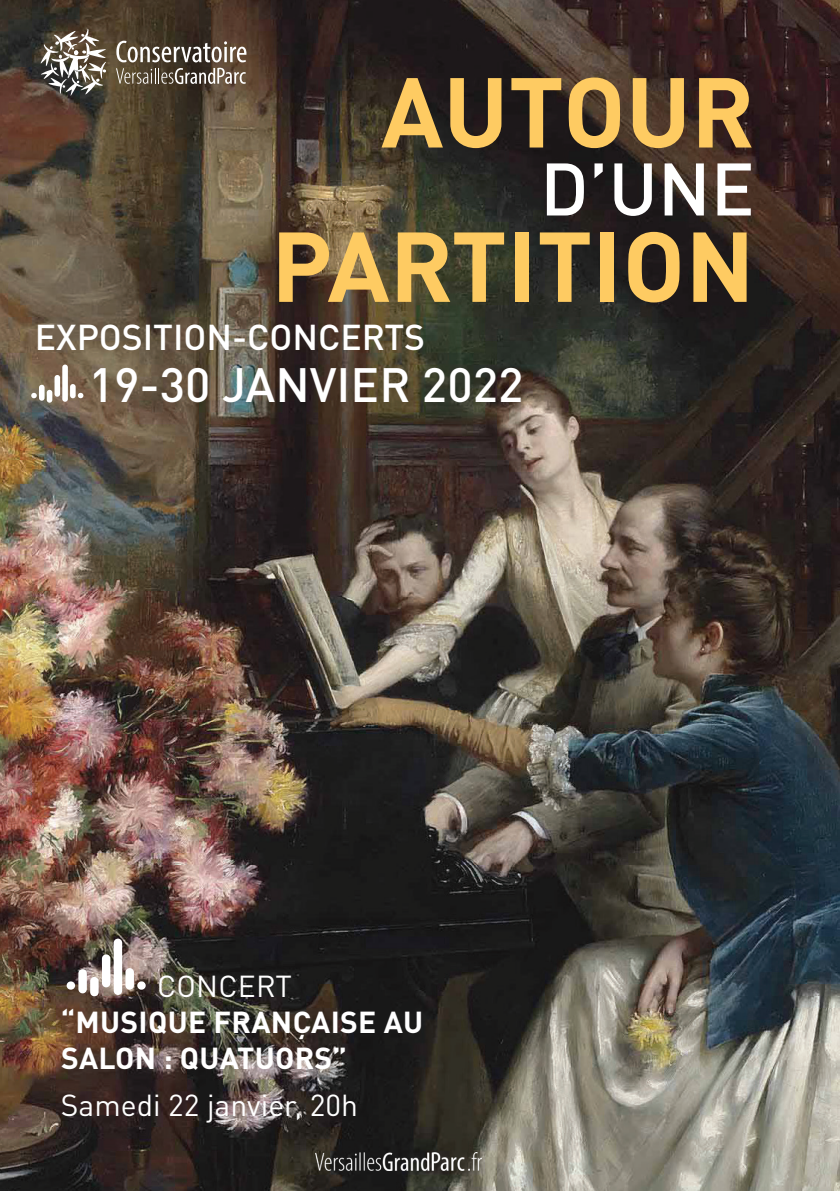
<style>
.page{position:relative;width:840px;height:1191px;background:#fff}
.page>*{position:absolute;margin:0;border:0;box-sizing:border-box;transform-origin:0 0}
.t1{font:700 97.4px/154.4px "DINOT";color:#fecb62;text-align:right}
.t2{font:500 73.2px "DINOT";color:#fff}
.t3{font:500 47.6px "DINOT";color:#fff}
.t4{font:500 35.6px "DINOT";color:#fff}
.t5{font:700 30px/36px "DINOT";letter-spacing:.01em;color:#fff}
.t6{font:30px "DINOT";color:#fff}
</style>
<div class="page">
<img style="left:0;top:0;width:839px;height:1191px">
<svg style="left:116px;top:68px;width:130px;height:16px;background:#7c7163"></svg>
<svg style="left:116px;top:41px;width:130px;height:21px"></svg>
<svg style="left:40px;top:28px;width:66px;height:68px"></svg>
<img style="left:315px;top:1152px;width:166px;height:19px">
<div style="left:78px;top:969px;width:9px;height:24px;background:#fff;border-radius:4px"></div>
<div style="left:90px;top:977px;width:9px;height:19px;background:#fff;border-radius:4px"></div>
<div style="left:102px;top:954px;width:8px;height:33px;background:#fff;border-radius:4px"></div>
<div style="left:114px;top:938px;width:8px;height:57px;background:#fff;border-radius:4px"></div>
<div style="left:125px;top:968px;width:9px;height:21px;background:#fff;border-radius:4px"></div>
<div style="left:137px;top:981px;width:9px;height:8px;background:#fff;border-radius:4px"></div>
<div style="left:67px;top:981px;width:8px;height:8px;background:#fff;border-radius:4px"></div>
<div style="left:39px;top:385px;width:6px;height:16px;background:#fff;border-radius:3px"></div>
<div style="left:47px;top:390px;width:5px;height:13px;background:#fff;border-radius:3px"></div>
<div style="left:54px;top:375px;width:6px;height:22px;background:#fff;border-radius:3px"></div>
<div style="left:62px;top:364px;width:6px;height:38px;background:#fff;border-radius:3px"></div>
<div style="left:70px;top:384px;width:6px;height:14px;background:#fff;border-radius:3px"></div>
<svg style="left:78px;top:393px;width:5px;height:5px"></svg>
<svg style="left:31px;top:393px;width:6px;height:5px"></svg>
<h1 class="t1" style="left:271px;top:26px;width:485px">AUTOUR<br>PARTITION</h1>
<h2 class="t2" style="left:539px;top:132px;width:216px">D’UNE</h2>
<p class="t4" style="left:35px;top:310px;width:391px">EXPOSITION-CONCERTS</p>
<h3 class="t3" style="left:89px;top:347px;width:436px">19-30 JANVIER 2022</h3>
<p class="t6" style="left:157px;top:963px;width:136px">CONCERT</p>
<p class="t5" style="left:61px;top:1001px;width:363px">“MUSIQUE FRANÇAISE AU<br>SALON : QUATUORS”</p>
<p class="t6" style="left:61px;top:1082px;width:298px">Samedi 22 janvier, 20h</p>
</div>
